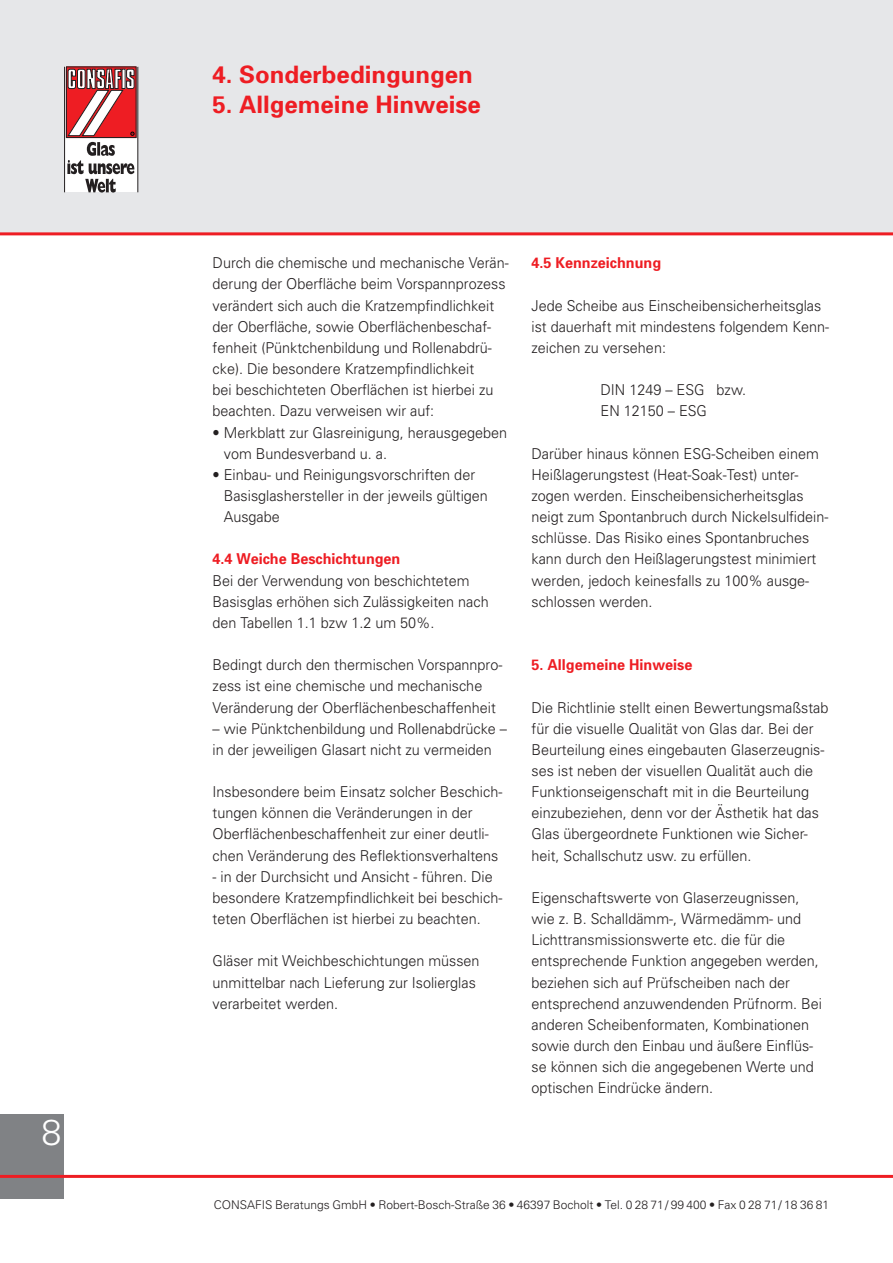
<style>
.page{position:relative;width:893px;height:1263px;background:#fff}
.page>*{position:absolute;margin:0;border:0;box-sizing:border-box;transform-origin:0 0}
.t1{font:300 36px "Univers";color:#fff}
.t2{font:700 24px "Univers";color:#ee1d23}
.t3{font:300 15px/21.1px "Univers";color:#231f20;scale:.96 1}
.t4{font:700 15px "Univers";color:#ee1d23;scale:.96 1}
.t5{font:300 12px "Univers";color:#231f20}
</style>
<div class="page">
<div style="left:0;top:1114px;width:64px;height:85px;background:#808285"></div>
<div style="left:0;top:0;width:893px;height:234px;background:#e6e7e9"></div>
<hr style="left:0;top:232px;width:893px;height:3px;background:#ee1d23">
<hr style="left:0;top:1175px;width:893px;height:3px;background:#ee1d23">
<div style="left:65px;top:67px;width:72px;height:125px;background:linear-gradient(to right,#fff,#fff)"></div>
<div style="left:66px;top:67px;width:70px;height:71px;border:1px solid #231f20"></div>
<hr style="left:138px;top:67px;width:1px;height:125px;background:#231f20">
<hr style="left:64px;top:67px;width:1px;height:125px;background:#231f20">
<svg style="left:67px;top:142px;width:68px;height:51px;background:#c2c1c1"></svg>
<svg style="left:68px;top:69px;width:66px;height:67px;background:#cd676a"></svg>
<h1 class="t1" style="left:42px;top:1111px;width:22px">8</h1>
<h2 class="t2" style="left:213px;top:60px;width:262px">4. Sonderbedingungen</h2>
<h2 class="t2" style="left:213px;top:90px;width:270px">5. Allgemeine Hinweise</h2>
<p class="t3" style="left:213px;top:252px;width:310px">Durch die chemische und mechanische Verän&shy;derung der Oberfläche beim Vorspannprozess verändert sich auch die Kratzempfindlichkeit der Oberfläche, sowie Oberflächenbeschaf&shy;fenheit (Pünktchenbildung und Rollenabdrü&shy;cke). Die besondere Kratzempfindlichkeit<br>bei beschichteten Oberflächen ist hierbei zu beachten. Dazu verweisen wir auf:</p>
<p class="t3" style="left:224px;top:422px;width:297px;text-indent:-11px">• Merkblatt zur Glasreinigung, herausgegeben vom Bundesverband u. a.</p>
<p class="t3" style="left:224px;top:464px;width:277px;text-indent:-11px">• Einbau- und Reinigungsvorschriften der<br>Basisglashersteller in der jeweils gültigen<br>Ausgabe</p>
<p class="t4" style="left:213px;top:550px;width:197px">4.4 Weiche Beschichtungen</p>
<p class="t3" style="left:213px;top:570px;width:289px">Bei der Verwendung von beschichtetem<br>Basisglas erhöhen sich Zulässigkeiten nach den Tabellen 1.1 bzw 1.2 um 50%.</p>
<p class="t3" style="left:213px;top:654px;width:303px">Bedingt durch den thermischen Vorspannpro&shy;zess ist eine chemische und mechanische<br>Veränderung der Oberflächenbeschaffenheit</p>
<p class="t3" style="left:213px;top:718px;width:308px">– wie Pünktchenbildung und Rollenabdrücke – in der jeweiligen Glasart nicht zu vermeiden</p>
<p class="t3" style="left:213px;top:781px;width:303px">Insbesondere beim Einsatz solcher Beschich&shy;tungen können die Veränderungen in der Oberflächenbeschaffenheit zur einer deutli&shy;chen Veränderung des Reflektionsverhaltens</p>
<p class="t3" style="left:213px;top:866px;width:303px">- in der Durchsicht und Ansicht - führen. Die besondere Kratzempfindlichkeit bei beschich&shy;teten Oberflächen ist hierbei zu beachten.</p>
<p class="t3" style="left:213px;top:950px;width:280px">Gläser mit Weichbeschichtungen müssen unmittelbar nach Lieferung zur Isolierglas verarbeitet werden.</p>
<p class="t4" style="left:532px;top:254px;width:137px">4.5 Kennzeichnung</p>
<p class="t3" style="left:532px;top:295px;width:312px">Jede Scheibe aus Einscheibensicherheitsglas ist dauerhaft mit mindestens folgendem Kenn&shy;zeichen zu versehen:</p>
<p class="t3" style="left:601px;top:379px;width:153px">DIN 1249 – ESG bzw.<br>EN 12150 – ESG</p>
<p class="t3" style="left:532px;top:443px;width:311px">Darüber hinaus können ESG-Scheiben einem Heißlagerungstest (Heat-Soak-Test) unter&shy;zogen werden. Einscheibensicherheitsglas neigt zum Spontanbruch durch Nickelsulfidein&shy;schlüsse. Das Risiko eines Spontanbruches kann durch den Heißlagerungstest minimiert werden, jedoch keinesfalls zu 100% ausge&shy;schlossen werden.</p>
<p class="t4" style="left:532px;top:656px;width:169px">5. Allgemeine Hinweise</p>
<p class="t3" style="left:532px;top:697px;width:311px">Die Richtlinie stellt einen Bewertungsmaßstab für die visuelle Qualität von Glas dar. Bei der Beurteilung eines eingebauten Glaserzeugnis&shy;ses ist neben der visuellen Qualität auch die Funktionseigenschaft mit in die Beurteilung einzubeziehen, denn vor der Ästhetik hat das Glas übergeordnete Funktionen wie Sicher&shy;heit, Schallschutz usw. zu erfüllen.</p>
<p class="t3" style="left:532px;top:887px;width:304px">Eigenschaftswerte von Glaserzeugnissen, wie z. B. Schalldämm-, Wärmedämm- und Lichttransmissionswerte etc. die für die entsprechende Funktion angegeben werden, beziehen sich auf Prüfscheiben nach der entsprechend anzuwendenden Prüfnorm. Bei anderen Scheibenformaten, Kombinationen sowie durch den Einbau und äußere Einflüs&shy;se können sich die angegebenen Werte und optischen Eindrücke ändern.</p>
<p class="t5" style="left:214px;top:1197px;width:617px">CONSAFIS Beratungs GmbH • Robert-Bosch-Straße 36 • 46397 Bocholt • Tel. 0 28 71/ 99 400 • Fax 0 28 71/ 18 36 81</p>
</div>
